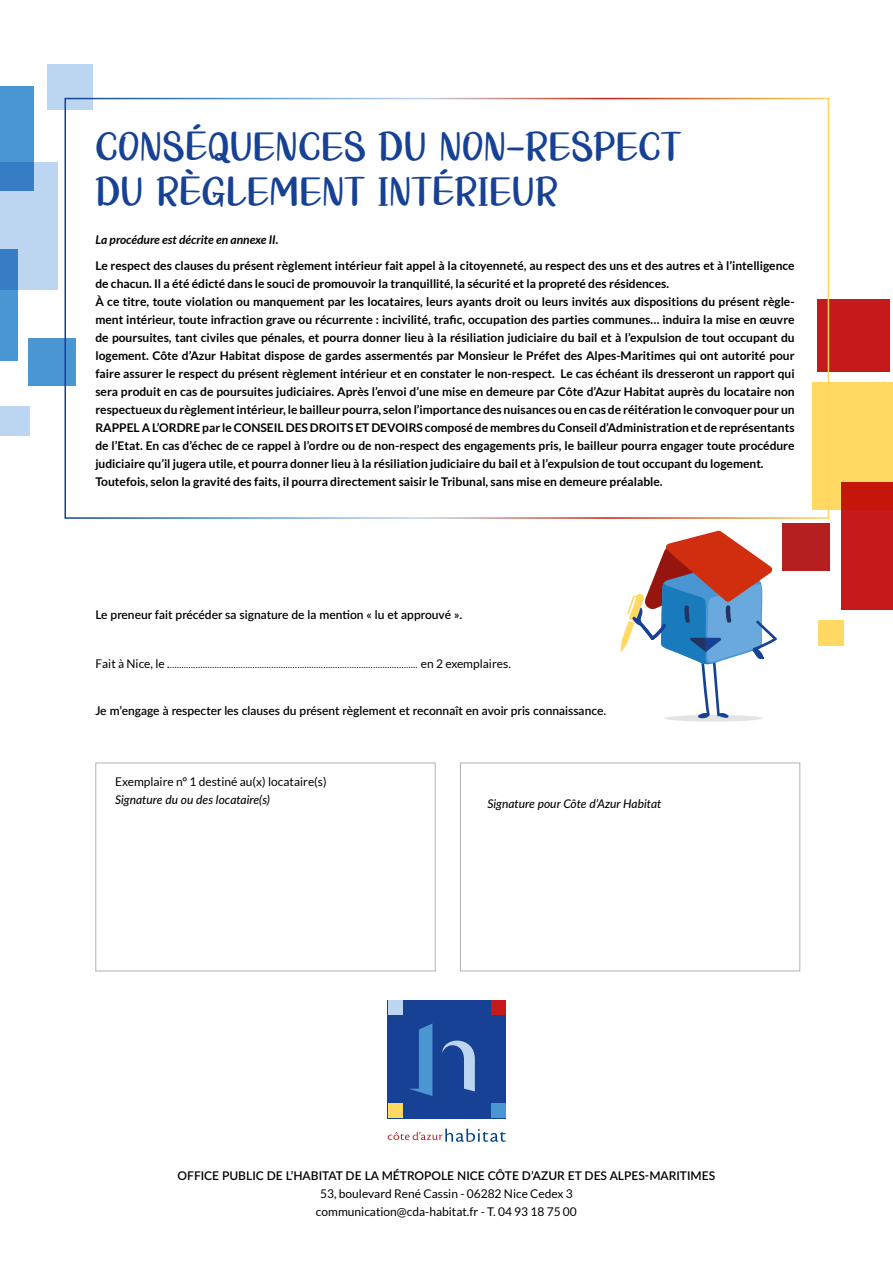
<style>
.page{position:relative;width:893px;height:1263px;background:#fff}
.page>*{position:absolute;margin:0;border:0;box-sizing:border-box;transform-origin:0 0}
.t1{font:40.5px/45px "RIGHT Regular";letter-spacing:.01em;color:#164194}
.t2{font:700 12px/18px "Lato";color:#000}
.t3{font:600 12px "Lato";color:#000}
.t4{font:300 12px "Lato";color:#000}
.t5{font:12px/18px "Lato";color:#000;text-align:center}
.t6{font:italic 500 12px "Lato";color:#000}
.t7{font:italic 700 12px "Lato";color:#000}
.s1{font-weight:400}
</style>
<div class="page">
<div style="left:388px;top:1000px;width:118px;height:118px;background:#164194"></div>
<div style="left:491px;top:1000px;width:15px;height:15px;background:#c51a1b"></div>
<div style="left:491px;top:1103px;width:15px;height:15px;background:#4a96d2"></div>
<div style="left:388px;top:1000px;width:15px;height:15px;background:#bcd5f0"></div>
<div style="left:388px;top:1103px;width:15px;height:15px;background:#ffd962"></div>
<svg style="left:409px;top:1023px;width:23px;height:73px"></svg>
<svg style="left:442px;top:1040px;width:33px;height:51px"></svg>
<svg style="left:388px;top:1128px;width:118px;height:14px"></svg>
<div style="left:0;top:406px;width:29px;height:29px;background:#bcd5f0"></div>
<div style="left:0;top:87px;width:34px;height:104px;background:#4a96d2"></div>
<div style="left:0;top:163px;width:57px;height:127px;background:#bcd5f0"></div>
<div style="left:0;top:249px;width:18px;height:112px;background:linear-gradient(to bottom,#357bc4,#509ed6)"></div>
<div style="left:47px;top:64px;width:46px;height:46px;background:#bcd5f0"></div>
<div style="left:28px;top:338px;width:47px;height:47px;background:#4a96d2"></div>
<div style="left:782px;top:523px;width:48px;height:48px;background:#b51f1f"></div>
<div style="left:841px;top:482px;width:52px;height:127px;background:#c51a1b"></div>
<div style="left:818px;top:621px;width:26px;height:25px;background:#ffd962"></div>
<div style="left:812px;top:382px;width:81px;height:128px;background:#ffd962"></div>
<div style="left:817px;top:299px;width:72px;height:72px;background:#c51a1b"></div>
<div style="left:95px;top:763px;width:341px;height:208px;border:1px solid #b3b2b2"></div>
<div style="left:460px;top:763px;width:340px;height:208px;border:1px solid #b3b2b2"></div>
<div style="left:64px;top:98px;width:765px;height:421px;border:2px solid #fff"></div>
<div style="left:664px;top:715px;width:98px;height:7px;background:#e4e4e4;border-radius:50%"></div>
<svg style="left:621px;top:530px;width:156px;height:189px"></svg>
<h1 class="t1" style="left:95px;top:127px;width:587px">CONSÉQUENCES DU NON-RESPECT<br>DU RÈGLEMENT INTÉRIEUR</h1>
<p class="t7" style="left:95px;top:233px;width:185px">La procédure est décrite en annexe II.</p>
<p class="t2" style="left:95px;top:256px;width:701px">Le respect des clauses du présent règlement intérieur fait appel à la citoyenneté, au respect des uns et des autres et à l’intelligence de chacun. Il a été édicté dans le souci de promouvoir la tranquillité, la sécurité et la propreté des résidences.<br>À ce titre, toute violation ou manquement par les locataires, leurs ayants droit ou leurs invités aux dispositions du présent règle&shy;ment intérieur, toute infraction grave ou récurrente : incivilité, trafic, occupation des parties communes… induira la mise en œuvre de poursuites, tant civiles que pénales, et pourra donner lieu à la résiliation judiciaire du bail et à l’expulsion de tout occupant du logement. Côte d’Azur Habitat dispose de gardes assermentés par Monsieur le Préfet des Alpes-Maritimes qui ont autorité pour faire assurer le respect du présent règlement intérieur et en constater le non-respect. Le cas échéant ils dresseront un rapport qui sera produit en cas de poursuites judiciaires. Après l’envoi d’une mise en demeure par Côte d’Azur Habitat auprès du locataire non respectueux du règlement intérieur, le bailleur pourra, selon l’importance des nuisances ou en cas de réitération le convoquer pour un RAPPEL A L’ORDRE par le CONSEIL DES DROITS ET DEVOIRS composé de membres du Conseil d’Administration et de représentants de l’Etat. En cas d’échec de ce rappel à l’ordre ou de non-respect des engagements pris, le bailleur pourra engager toute procédure judiciaire qu’il jugera utile, et pourra donner lieu à la résiliation judiciaire du bail et à l’expulsion de tout occupant du logement.<br>Toutefois, selon la gravité des faits, il pourra directement saisir le Tribunal, sans mise en demeure préalable.</p>
<p class="t3" style="left:95px;top:606px;width:368px">Le preneur fait précéder sa signature de la mention « lu et approuvé ».</p>
<p class="t4" style="left:95px;top:657px;width:417px"><span class="s1">Fait à Nice, le .</span>......................................................................................................... <span class="s1">en 2 exemplaires.</span></p>
<p class="t3" style="left:95px;top:702px;width:512px">Je m’engage à respecter les clauses du présent règlement et reconnaît en avoir pris connaissance.</p>
<p class="t5" style="left:115px;top:773px;width:213px">Exemplaire n° 1 destiné au(x) locataire(s)</p>
<p class="t6" style="left:115px;top:791px;width:156px">Signature du ou des locataire(s)</p>
<p class="t6" style="left:487px;top:795px;width:176px">Signature pour Côte d’Azur Habitat</p>
<p class="t3" style="left:178px;top:1167px;width:539px">OFFICE PUBLIC DE L’HABITAT DE LA MÉTROPOLE NICE CÔTE D’AZUR ET DES ALPES-MARITIMES</p>
<p class="t5" style="left:316px;top:1185px;width:262px">53, boulevard René Cassin - 06282 Nice Cedex 3 communication@cda-habitat.fr - T. 04 93 18 75 00</p>
</div>
